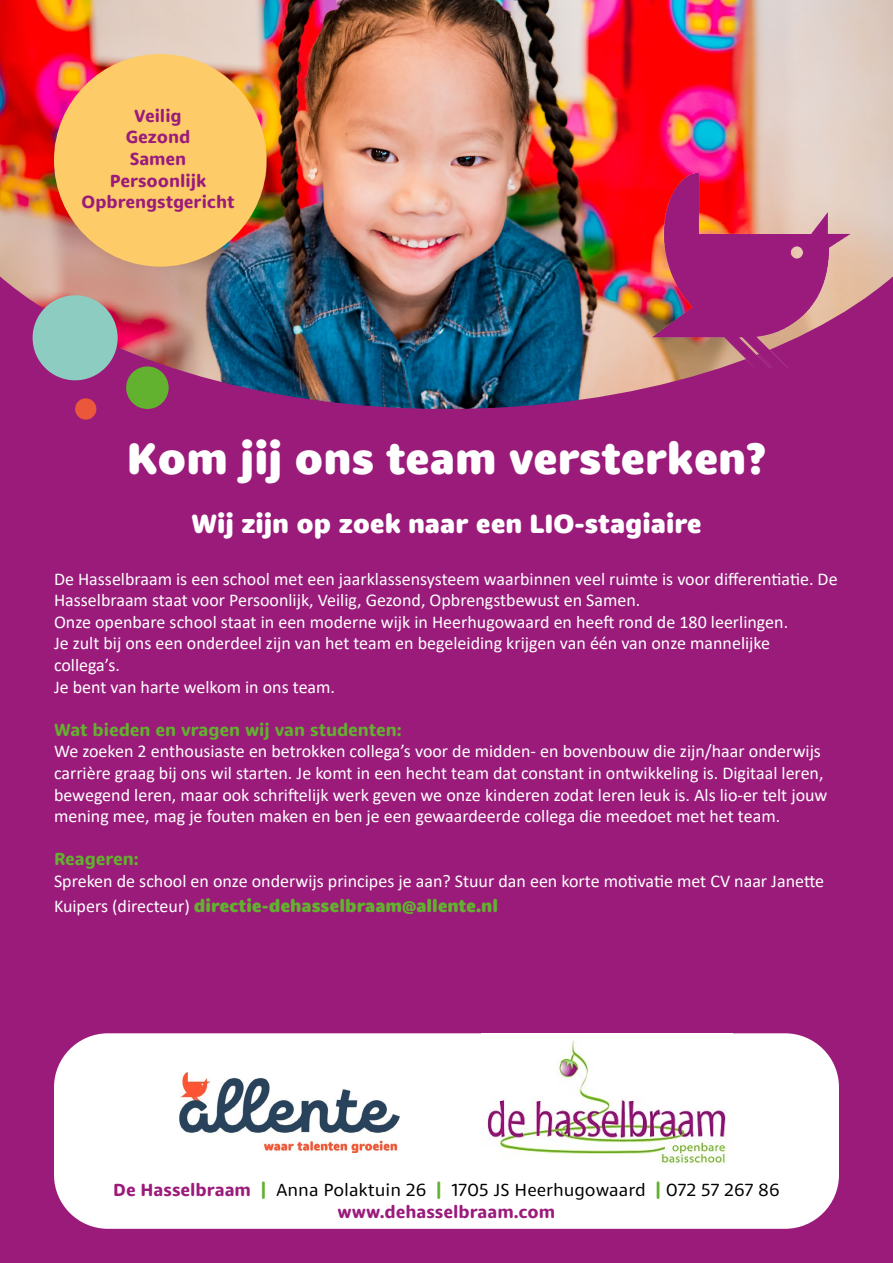
<style>
.page{position:relative;width:893px;height:1263px;background:#9b1b7b}
.page>*{position:absolute;margin:0;border:0;box-sizing:border-box;transform-origin:0 0}
.t1{font:800 45px "Dita";color:#fff}
.t2{font:800 27px "Dita";color:#fff}
.t3{font:18px/21.6px "Calibri";color:#fff}
.t4{font:18px/21.6px "Dita";color:#000;text-align:center}
.t5{font:800 18px "Dita";color:#62b12f}
.t6{font:700 18px/21.6px "Dita";color:#9b1b7b;text-align:center}
.t7{font:700 18px "Dita";color:#62b12f}
.s1{font-family:"Calibri";font-weight:400;color:#fff}
.s2{font-weight:700;color:#9b1b7b}
.s3{font-weight:700;color:#62b12f}
</style>
<div class="page">
<div style="left:54px;top:1033px;width:785px;height:196px;background:#fff;border-radius:54px"></div>
<img style="left:487px;top:1040px;width:240px;height:124px">
<img style="left:179px;top:1072px;width:221px;height:80px">
<img style="left:0;top:0;width:893px;height:409px">
<img style="left:653px;top:173px;width:198px;height:195px">
<div style="left:33px;top:295px;width:85px;height:85px;background:#8dcdc1;border-radius:50%"></div>
<div style="left:126px;top:366px;width:43px;height:43px;background:#62b12f;border-radius:50%"></div>
<div style="left:75px;top:398px;width:21px;height:22px;background:#ea573b;border-radius:50%"></div>
<div style="left:54px;top:54px;width:213px;height:213px;background:#fdcb68;border-radius:50%"></div>
<p class="t6" style="left:82px;top:105px;width:154px">Veilig<br>Gezond<br>Samen<br>Persoonlijk<br>Opbrengstgericht</p>
<h1 class="t1" style="left:127px;top:431px;width:641px">Kom jij ons team versterken?</h1>
<h2 class="t2" style="left:191px;top:506px;width:511px">Wij zijn op zoek naar een LIO-stagiaire</h2>
<p class="t3" style="left:54px;top:567px;width:785px">De Hasselbraam is een school met een jaarklassensysteem waarbinnen veel ruimte is voor differentiatie. De Hasselbraam staat voor Persoonlijk, Veilig, Gezond, Opbrengstbewust en Samen.<br>Onze openbare school staat in een moderne wijk in Heerhugowaard en heeft rond de 180 leerlingen.<br>Je zult bij ons een onderdeel zijn van het team en begeleiding krijgen van één van onze mannelijke collega’s.<br>Je bent van harte welkom in ons team.</p>
<p class="t7" style="left:54px;top:718px;width:349px">Wat bieden en vragen wij van studenten:</p>
<p class="t3" style="left:54px;top:740px;width:775px">We zoeken 2 enthousiaste en betrokken collega’s voor de midden- en bovenbouw die zijn/haar onderwijs carrière graag bij ons wil starten. Je komt in een hecht team dat constant in ontwikkeling is. Digitaal leren, bewegend leren, maar ook schriftelijk werk geven we onze kinderen zodat leren leuk is. Als lio-er telt jouw mening mee, mag je fouten maken en ben je een gewaardeerde collega die meedoet met het team.</p>
<p class="t7" style="left:54px;top:848px;width:86px">Reageren:</p>
<p class="t3" style="left:54px;top:870px;width:772px">Spreken de school en onze onderwijs principes je aan? Stuur dan een korte motivatie met CV naar Janette</p>
<p class="t5" style="left:54px;top:894px;width:446px"><span class="s1">Kuipers (directeur)</span> directie-dehasselbraam@allente.nl</p>
<p class="t4" style="left:113px;top:1179px;width:668px"><span class="s2">De Hasselbraam</span> <span class="s3">|</span> Anna Polaktuin 26 <span class="s3">|</span> 1705 JS Heerhugowaard <span class="s3">|</span> 072 57 267 86 <span class="s2">www.dehasselbraam.com</span></p>
</div>
